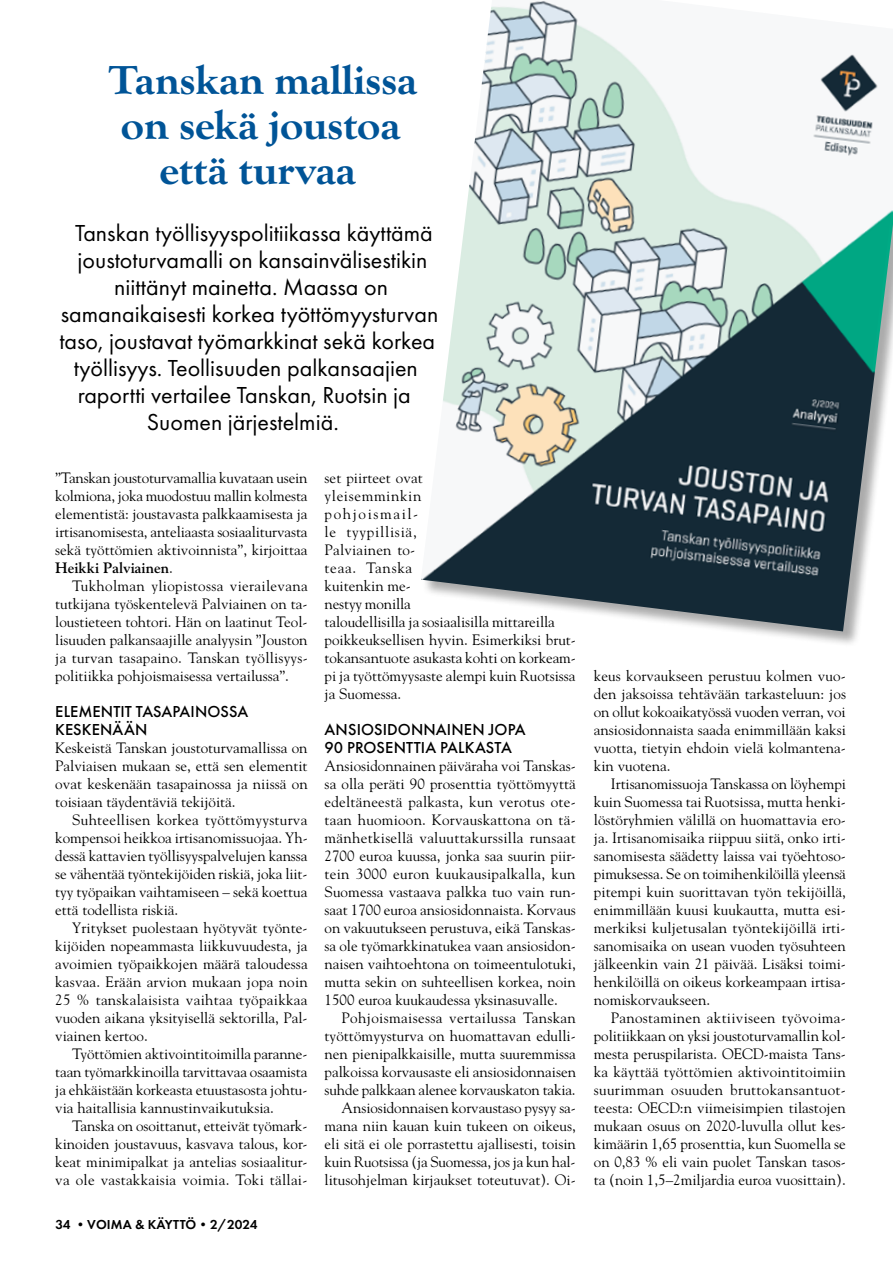
<style>
.page{position:relative;width:893px;height:1263px;background:#fff}
.page>*{position:absolute;margin:0;border:0;box-sizing:border-box;transform-origin:0 0}
.t1{font:700 expanded 42px/45px "Goudy Old Sty";color:#005497;text-align:center}
.t2{font:24px/27px "Futura PT";color:#000;text-align:center}
.t3{font:500 16.5px/18px "Futura PT";letter-spacing:.005em;color:#000}
.t4{font:15px/18px "Goudy Std";color:#000;text-align:justify}
.t5{font:600 13.5px "Futura PT";letter-spacing:.005em;color:#000}
.s1{font-weight:700}
</style>
<div class="page">
<div style="left:422px;top:0;width:471px;height:648px;background:#000;opacity:.33"></div>
<img style="left:421px;top:0;width:472px;height:631px">
<h1 class="t1" style="left:109px;top:58px;width:310px">Tanskan mallissa on sekä joustoa että turvaa</h1>
<p class="t2" style="left:59px;top:219px;width:380px">Tanskan työllisyyspolitiikassa käyttämä joustoturvamalli on kansainvälisestikin niittänyt mainetta. Maassa on samanaikaisesti korkea työttömyysturvan taso, joustavat työmarkkinat sekä korkea työllisyys. Teollisuuden palkansaajien raportti vertailee Tanskan, Ruotsin ja Suomen järjestelmiä.</p>
<p class="t4" style="left:55px;top:469px;width:254px">”Tanskan joustoturvamallia kuvataan usein kolmiona, joka muodostuu mallin kolmesta elementistä: joustavasta palkkaamisesta ja irtisanomisesta, anteliaasta sosiaaliturvasta sekä työttömien aktivoinnista”, kirjoittaa <span class="s1">Heikki Palviainen</span>.</p>
<p class="t4" style="left:55px;top:577px;width:254px;text-indent:17px">Tukholman yliopistossa vierailevana tutkijana työskentelevä Palviainen on ta&shy;loustieteen tohtori. Hän on laatinut Teol&shy;lisuuden palkansaajille analyysin ”Jouston ja turvan tasapaino. Tanskan työllisyys&shy;politiikka pohjoismaisessa vertailussa”.</p>
<p class="t3" style="left:55px;top:703px;width:195px">ELEMENTIT TASAPAINOSSA<br>KESKENÄÄN</p>
<p class="t4" style="left:55px;top:739px;width:254px">Keskeistä Tanskan joustoturvamallissa on Palviaisen mukaan se, että sen elementit ovat keskenään tasapainossa ja niissä on toisiaan täydentäviä tekijöitä.</p>
<p class="t4" style="left:55px;top:811px;width:254px;text-indent:17px">Suhteellisen korkea työttömyysturva kompensoi heikkoa irtisanomissuojaa. Yh&shy;dessä kattavien työllisyyspalvelujen kanssa se vähentää työntekijöiden riskiä, joka liit&shy;tyy työpaikan vaihtamiseen – sekä koettua että todellista riskiä.</p>
<p class="t4" style="left:55px;top:919px;width:254px;text-indent:17px">Yritykset puolestaan hyötyvät työnte&shy;kijöiden nopeammasta liikkuvuudesta, ja avoimien työpaikkojen määrä taloudessa kasvaa. Erään arvion mukaan jopa noin 25 % tanskalaisista vaihtaa työpaikkaa vuoden aikana yksityisellä sektorilla, Pal&shy;viainen kertoo.</p>
<p class="t4" style="left:55px;top:1045px;width:254px;text-indent:17px">Työttömien aktivointitoimilla paranne&shy;taan työmarkkinoilla tarvittavaa osaamista ja ehkäistään korkeasta etuustasosta johtu&shy;via haitallisia kannustinvaikutuksia.</p>
<p class="t4" style="left:55px;top:1117px;width:254px;text-indent:17px">Tanska on osoittanut, etteivät työmark&shy;kinoiden joustavuus, kasvava talous, kor&shy;keat minimipalkat ja antelias sosiaalitur&shy;va ole vastakkaisia voimia. Toki tällai-</p>
<p class="t4" style="left:325px;top:469px;width:253px;text-align:left">set piirteet ovat<br>yleisemminkin<br>pohjoismail-<br>le tyypillisiä,<br>Palviainen to-<br>teaa. Tanska<br>kuitenkin me-<br>nestyy monilla<br>taloudellisilla ja sosiaalisilla mittareilla poikkeuksellisen hyvin. Esimerkiksi brut&shy;tokansantuote asukasta kohti on korkeam&shy;pi ja työttömyysaste alempi kuin Ruotsissa ja Suomessa.</p>
<p class="t3" style="left:325px;top:721px;width:202px">ANSIOSIDONNAINEN JOPA<br>90 PROSENTTIA PALKASTA</p>
<p class="t4" style="left:325px;top:757px;width:253px">Ansiosidonnainen päiväraha voi Tanskas&shy;sa olla peräti 90 prosenttia työttömyyttä edeltäneestä palkasta, kun verotus ote&shy;taan huomioon. Korvauskattona on tä&shy;mänhetkisellä valuuttakurssilla runsaat 2700 euroa kuussa, jonka saa suurin piir&shy;tein 3000 euron kuukausipalkalla, kun Suomessa vastaava palkka tuo vain run&shy;saat 1700 euroa ansiosidonnaista. Korvaus on vakuutukseen perustuva, eikä Tanskas&shy;sa ole työmarkkinatukea vaan ansiosidon&shy;naisen vaihtoehtona on toimeentulotuki, mutta sekin on suhteellisen korkea, noin 1500 euroa kuukaudessa yksinasuvalle.</p>
<p class="t4" style="left:325px;top:1009px;width:253px;text-align:right">Pohjoismaisessa vertailussa Tanskan työttömyysturva on huomattavan edulli&shy;nen pienipalkkaisille, mutta suuremmissa palkoissa korvausaste eli ansiosidonnaisen suhde palkkaan alenee korvauskaton takia.<br>Ansiosidonnaisen korvaustaso pysyy sa&shy;mana niin kauan kuin tukeen on oikeus, eli sitä ei ole porrastettu ajallisesti, toisin kuin Ruotsissa (ja Suomessa, jos ja kun hal&shy;litusohjelman kirjaukset toteutuvat). Oi-</p>
<p class="t5" style="left:56px;top:1216px;width:203px">34 •VOIMA &amp; KÄYTTÖ•2/2024</p>
<p class="t4" style="left:594px;top:667px;width:254px">keus korvaukseen perustuu kolmen vuo&shy;den jaksoissa tehtävään tarkasteluun: jos on ollut kokoaikatyössä vuoden verran, voi ansiosidonnaista saada enimmillään kaksi vuotta, tietyin ehdoin vielä kolmantena&shy;kin vuotena.</p>
<p class="t4" style="left:594px;top:775px;width:254px;text-indent:17px">Irtisanomissuoja Tanskassa on löyhempi kuin Suomessa tai Ruotsissa, mutta henki&shy;löstöryhmien välillä on huomattavia ero&shy;ja. Irtisanomisaika riippuu siitä, onko irti&shy;sanomisesta säädetty laissa vai työehtoso&shy;pimuksessa. Se on toimihenkilöillä yleensä pitempi kuin suorittavan työn tekijöillä, enimmillään kuusi kuukautta, mutta esi&shy;merkiksi kuljetusalan työntekijöillä irti&shy;sanomisaika on usean vuoden työsuhteen jälkeenkin vain 21 päivää. Lisäksi toimi&shy;henkilöillä on oikeus korkeampaan irtisa&shy;nomiskorvaukseen.</p>
<p class="t4" style="left:594px;top:1009px;width:253px;text-indent:17px">Panostaminen aktiiviseen työvoima&shy;politiikkaan on yksi joustoturvamallin kol&shy;mesta peruspilarista. OECD-maista Tans&shy;ka käyttää työttömien aktivointitoimiin suurimman osuuden bruttokansantuot&shy;teesta: OECD:n viimeisimpien tilastojen mukaan osuus on 2020-luvulla ollut kes&shy;kimäärin 1,65 prosenttia, kun Suomella se on 0,83 % eli vain puolet Tanskan tasos&shy;ta (noin 1,5–2miljardia euroa vuosittain).</p>
</div>
